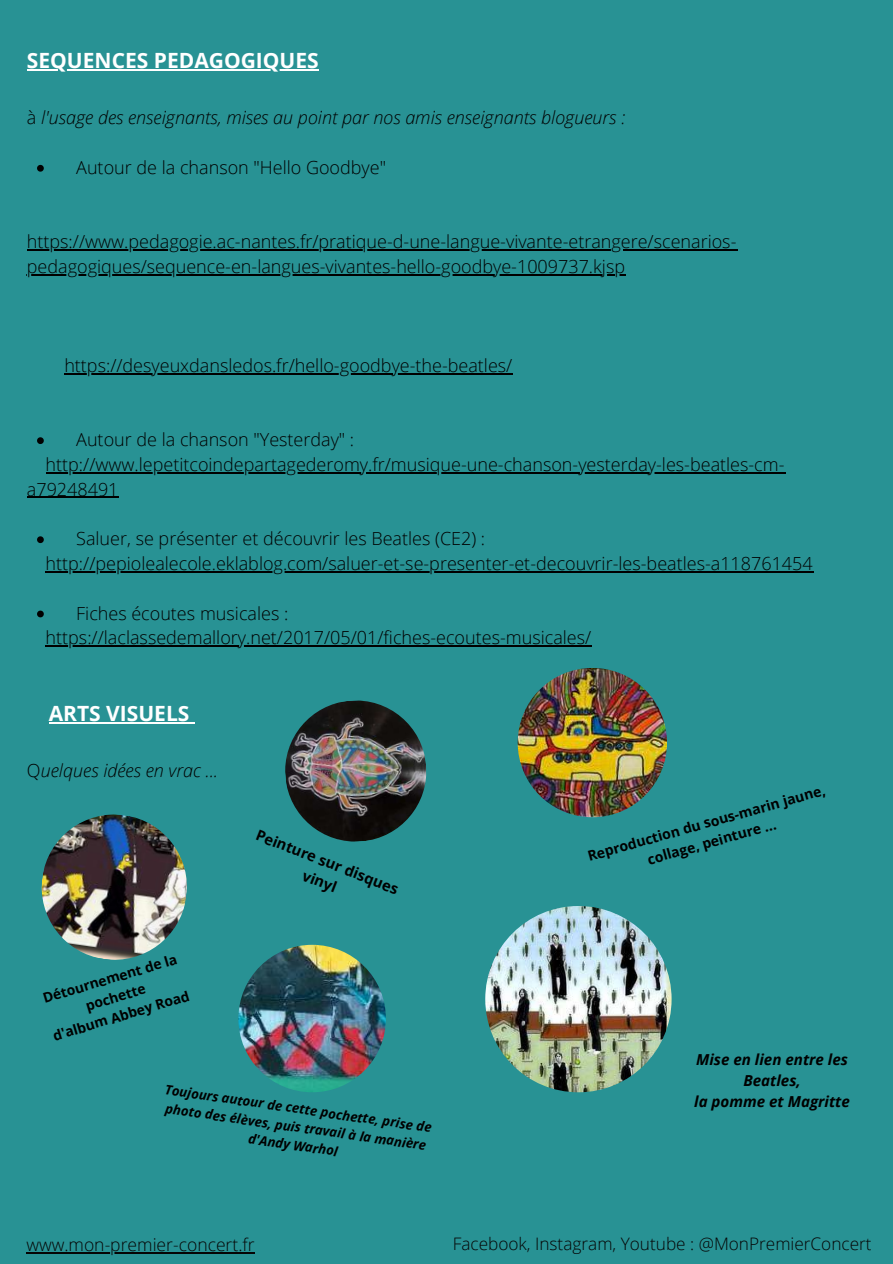
<style>
.page{position:relative;width:893px;height:1264px;background:#fff}
.page>*{position:absolute;margin:0;border:0;box-sizing:border-box;transform-origin:0 0}
.t1{font:700 21px "Open Sans";color:#fff}
.t2{font:300 18px/24.8px "Open Sans";color:#000}
.t3{font:italic 300 18px "Open Sans";color:#000}
.t4{font:300 17.55px "Open Sans";color:#050404}
.t5{font:300 17.25px "Open Sans";color:#050404}
.t6{font:italic 700 15.15px/21.1px "Open Sans";color:#000;text-align:center}
.t7{font:700 14.7px/20.7px "Open Sans";color:#000;text-align:center}
.t8{font:700 13.95px/19.6px "Open Sans";color:#000;text-align:center}
.t9{font:700 13.8px/19.4px "Open Sans";color:#000;text-align:center}
.t10{font:italic 700 13.2px/18.5px "Open Sans";color:#000;text-align:center}
.s1{font-style:normal}
</style>
<div class="page">
<div style="left:0;top:0;width:892px;height:1263px;background:#289294"></div>
<hr style="left:27px;top:69px;width:292px;height:1px;background:#fff">
<svg style="left:37px;top:165px;width:7px;height:7px"></svg>
<hr style="left:27px;top:249px;width:710px;height:1px;background:#000">
<hr style="left:27px;top:274px;width:599px;height:1px;background:#000">
<hr style="left:64px;top:373px;width:449px;height:1px;background:#000">
<svg style="left:37px;top:437px;width:7px;height:7px"></svg>
<hr style="left:46px;top:472px;width:739px;height:1px;background:#000">
<hr style="left:27px;top:497px;width:92px;height:1px;background:#000">
<svg style="left:37px;top:536px;width:7px;height:7px"></svg>
<hr style="left:46px;top:571px;width:767px;height:1px;background:#000">
<svg style="left:37px;top:610px;width:7px;height:7px"></svg>
<hr style="left:46px;top:645px;width:546px;height:1px;background:#000">
<hr style="left:49px;top:722px;width:140px;height:1px;background:#fff">
<img style="left:285px;top:700px;width:142px;height:142px">
<img style="left:517px;top:668px;width:150px;height:149px;border-radius:50%">
<img style="left:238px;top:944px;width:148px;height:148px;border-radius:50%">
<img style="left:485px;top:906px;width:186px;height:186px;border-radius:50%">
<img style="left:41px;top:814px;width:146px;height:146px">
<hr style="left:26px;top:1252px;width:228px;height:1px;background:#050404">
<p class="t1" style="left:27px;top:46px;width:293px">SEQUENCES PEDAGOGIQUES</p>
<p class="t3" style="left:27px;top:105px;width:600px"><span class="s1">à</span> l'usage des enseignants, mises au point par nos amis enseignants blogueurs :</p>
<p class="t2" style="left:76px;top:154px;width:311px">Autour de la chanson "Hello Goodbye"</p>
<p class="t2" style="left:27px;top:229px;width:711px">https://www.pedagogie.ac-nantes.fr/pratique-d-une-langue-vivante-etrangere/scenarios&shy;pedagogiques/sequence-en-langues-vivantes-hello-goodbye-1009737.kjsp</p>
<p class="t2" style="left:64px;top:352px;width:449px">https://desyeuxdansledos.fr/hello-goodbye-the-beatles/</p>
<p class="t2" style="left:76px;top:427px;width:279px">Autour de la chanson "Yesterday" :</p>
<p class="t2" style="left:46px;top:451px;width:740px">http://www.lepetitcoindepartagederomy.fr/musique-une-chanson-yesterday-les-beatles-cm-</p>
<p class="t2" style="left:27px;top:476px;width:93px">a79248491</p>
<p class="t2" style="left:46px;top:526px;width:768px;text-indent:31px">Saluer, se présenter et découvrir les Beatles (CE2) : http://pepiolealecole.eklablog.com/saluer-et-se-presenter-et-decouvrir-les-beatles-a118761454</p>
<p class="t2" style="left:46px;top:600px;width:547px;text-indent:31px">Fiches écoutes musicales : https://laclassedemallory.net/2017/05/01/fiches-ecoutes-musicales/</p>
<p class="t1" style="left:49px;top:698px;width:142px">ARTS VISUELS</p>
<p class="t3" style="left:27px;top:758px;width:193px"><span class="s1">Q</span>uelques idées en vrac ...</p>
<p class="t9" style="left:39px;top:989px;width:143px;rotate:-17deg">Détournement de la pochette<br>d'album Abbey Road</p>
<p class="t7" style="left:260px;top:824px;width:153px;rotate:21deg">Peinture sur disques vinyl</p>
<p class="t10" style="left:166px;top:1080px;width:271px;rotate:8deg">Toujours autour de cette pochette, prise de photo des élèves, puis travail à la manière d'Andy Warhol</p>
<p class="t8" style="left:585px;top:847px;width:247px;rotate:-16deg">Reproduction du sous-marin jaune, collage, peinture ...</p>
<p class="t6" style="left:694px;top:1048px;width:157px">Mise en lien entre les<br>Beatles,<br>la pomme et Magritte</p>
<p class="t4" style="left:26px;top:1232px;width:230px">www.mon-premier-concert.fr</p>
<p class="t5" style="left:453px;top:1231px;width:420px">Facebook, Instagram, Youtube : @MonPremierConcert</p>
</div>
